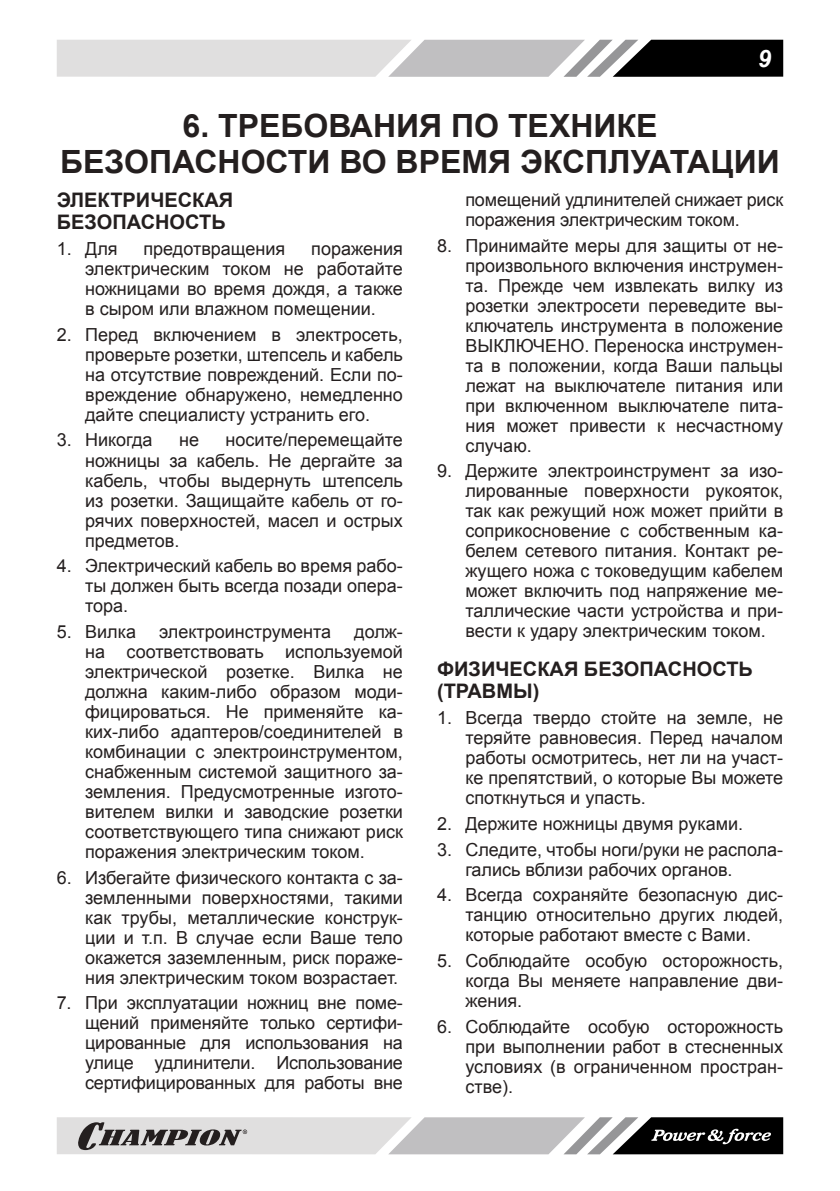
<style>
.page{position:relative;width:840px;height:1191px;background:#fff}
.page>*{position:absolute;margin:0;border:0;box-sizing:border-box;transform-origin:0 0}
.t1{font:700 32px/36px "Arial";color:#241f1f;text-align:center}
.t2{font:italic 700 24px "Arial";color:#fff}
.t3{font:700 20px/22px "Arial";color:#241f1f}
.t4{font:18px/20px "Arial";color:#241f1f;text-align:justify}
</style>
<div class="page">
<svg style="left:57px;top:40px;width:725px;height:37px;background:#aaa"></svg>
<svg style="left:57px;top:1117px;width:725px;height:37px;background:#a4a3a3"></svg>
<h2 class="t2" style="left:757px;top:44px;width:15px">9</h2>
<h1 class="t1" style="left:60px;top:108px;width:720px">6. ТРЕБОВАНИЯ ПО ТЕХНИКЕ<br>БЕЗОПАСНОСТИ ВО ВРЕМЯ ЭКСПЛУАТАЦИИ</h1>
<p class="t3" style="left:57px;top:190px;width:178px">ЭЛЕКТРИЧЕСКАЯ<br>БЕЗОПАСНОСТЬ</p>
<p class="t4" style="left:57px;top:239px;width:62px">1. Для</p>
<p class="t4" style="left:143px;top:239px;width:143px">предотвращения</p>
<p class="t4" style="left:465px;top:190px;width:319px">помещений удлинителей снижает риск поражения электрическим током.</p>
<p class="t4" style="left:465px;top:235px;width:319px;text-indent:-28px">8. Принимайте меры для защиты от не&shy;произвольного включения инструмен&shy;та. Прежде чем извлекать вилку из розетки электросети переведите вы&shy;ключатель инструмента в положение ВЫКЛЮЧЕНО. Переноска инструмен&shy;та в положении, когда Ваши пальцы лежат на выключателе питания или при включенном выключателе пита&shy;ния может привести к несчастному случаю.</p>
<p class="t4" style="left:465px;top:461px;width:319px;text-indent:-28px">9. Держите электроинструмент за изо&shy;лированные поверхности рукояток, так как режущий нож может прийти в соприкосновение с собственным ка&shy;белем сетевого питания. Контакт ре&shy;жущего ножа с токоведущим кабелем может включить под напряжение ме&shy;таллические части устройства и при&shy;вести к удару электрическим током.</p>
<p class="t3" style="left:437px;top:659px;width:317px">ФИЗИЧЕСКАЯ БЕЗОПАСНОСТЬ (ТРАВМЫ)</p>
<p class="t4" style="left:465px;top:708px;width:319px;text-indent:-28px">1. Всегда твердо стойте на земле, не теряйте равновесия. Перед началом работы осмотритесь, нет ли на участ&shy;ке препятствий, о которые Вы можете споткнуться и упасть.</p>
<p class="t4" style="left:437px;top:813px;width:307px">2. Держите ножницы двумя руками.</p>
<p class="t4" style="left:465px;top:839px;width:319px;text-indent:-28px">3. Следите, чтобы ноги/руки не распола&shy;гались вблизи рабочих органов.</p>
<p class="t4" style="left:465px;top:885px;width:319px;text-indent:-28px">4. Всегда сохраняйте безопасную дис&shy;танцию относительно других людей, которые работают вместе с Вами.</p>
<p class="t4" style="left:465px;top:950px;width:319px;text-indent:-28px">5. Соблюдайте особую осторожность, когда Вы меняете направление дви&shy;жения.</p>
<p class="t4" style="left:465px;top:1016px;width:319px;text-indent:-28px">6. Соблюдайте особую осторожность при выполнении работ в стесненных условиях (в ограниченном простран&shy;стве).</p>
<p class="t4" style="left:85px;top:239px;width:319px;text-indent:226px">поражения электрическим током не работайте ножницами во время дождя, а также в сыром или влажном помещении.</p>
<p class="t4" style="left:85px;top:325px;width:319px;text-indent:-28px">2. Перед включением в электросеть, проверьте розетки, штепсель и кабель на отсутствие повреждений. Если по&shy;вреждение обнаружено, немедленно дайте специалисту устранить его.</p>
<p class="t4" style="left:57px;top:430px;width:97px">3. Никогда</p>
<p class="t4" style="left:179px;top:430px;width:21px">не</p>
<p class="t4" style="left:85px;top:430px;width:319px;text-indent:140px">носите/перемещайте ножницы за кабель. Не дергайте за кабель, чтобы выдернуть штепсель из розетки. Защищайте кабель от го&shy;рячих поверхностей, масел и острых предметов.</p>
<p class="t4" style="left:85px;top:556px;width:319px;text-indent:-28px">4. Электрический кабель во время рабо&shy;ты должен быть всегда позади опера&shy;тора.</p>
<p class="t4" style="left:57px;top:622px;width:81px">5. Вилка</p>
<p class="t4" style="left:159px;top:622px;width:173px">электроинструмента</p>
<p class="t4" style="left:85px;top:622px;width:319px;text-indent:269px">долж&shy;на соответствовать используемой электрической розетке. Вилка не должна каким-либо образом моди&shy;фицироваться. Не применяйте ка&shy;ких-либо адаптеров/соединителей в комбинации с электроинструментом, снабженным системой защитного за&shy;земления. Предусмотренные изгото&shy;вителем вилки и заводские розетки соответствующего типа снижают риск поражения электрическим током.</p>
<p class="t4" style="left:85px;top:867px;width:319px;text-indent:-28px">6. Избегайте физического контакта с за&shy;земленными поверхностями, такими как трубы, металлические конструк&shy;ции и т.п. В случае если Ваше тело окажется заземленным, риск пораже&shy;ния электрическим током возрастает.</p>
<p class="t4" style="left:85px;top:993px;width:319px;text-indent:-28px">7. При эксплуатации ножниц вне поме&shy;щений применяйте только сертифи&shy;цированные для использования на улице удлинители. Использование сертифицированных для работы вне</p>
</div>
